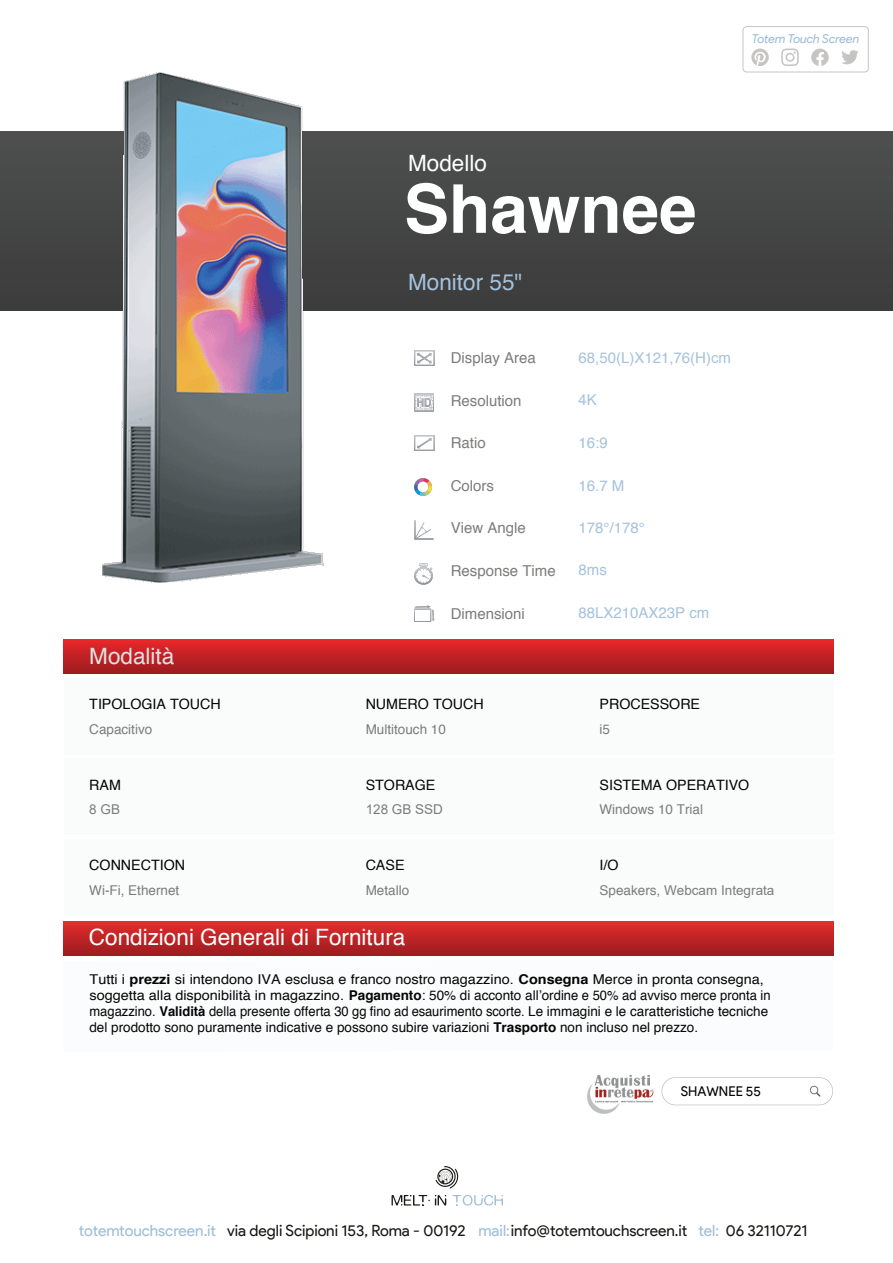
<style>
.page{position:relative;width:893px;height:1263px;background:#fff}
.page>*{position:absolute;margin:0;border:0;box-sizing:border-box;transform-origin:0 0}
.t1{font:700 67.5px "Helvetica";color:#fff}
.t2{font:22.5px "Helvetica";color:#fff}
.t3{font:22.5px "Helvetica";color:#a5c2dc}
.t4{font:22.5px "Helvetica";color:#e0e2e3}
.t5{font:15.6px "Product Sans";letter-spacing:-.005em;color:#181816}
.t6{font:15px "Helvetica";color:#7c7c7b}
.t7{font:15px "Helvetica";color:#a5c2dc}
.t8{font:15px "Arial";color:#a5c2dc}
.t9{font:14.25px "Helvetica";color:#040503}
.t10{font:13.5px/16.2px "Helvetica";color:#050604;scale:1.07 1}
.t11{font:13.5px "Helvetica";color:#7c7c7b}
.t12{font:13.5px "Arial";color:#7c7c7b}
.t13{font:13.5px "Product Sans";color:#000}
.t14{font:italic 12.3px "Product Sans";letter-spacing:-.005em;color:#9ebed9}
.s1{font-family:"Arial"}
.s2{font-family:"Helvetica"}
.s3{font-weight:700}
.s4{color:#9ebed9}
</style>
<div class="page">
<div style="left:0;top:132px;width:893px;height:178px;background:#444545"></div>
<img style="left:85px;top:72px;width:255px;height:511px">
<img style="left:415px;top:351px;width:19px;height:14px">
<img style="left:415px;top:436px;width:19px;height:14px">
<img style="left:415px;top:478px;width:17px;height:17px">
<img style="left:415px;top:521px;width:19px;height:18px">
<img style="left:415px;top:563px;width:17px;height:22px">
<img style="left:415px;top:606px;width:19px;height:15px">
<img style="left:415px;top:393px;width:19px;height:19px">
<div style="left:64px;top:640px;width:769px;height:34px;background:linear-gradient(to bottom,#e7272a,#9c1c1f)"></div>
<div style="left:64px;top:678px;width:769px;height:76px;background:#fafbfb"></div>
<div style="left:64px;top:759px;width:769px;height:76px;background:#fafbfb"></div>
<div style="left:64px;top:839px;width:769px;height:77px;background:#fafbfb"></div>
<div style="left:63px;top:921px;width:770px;height:34px;background:linear-gradient(to bottom,#e52d2d,#9e1c20)"></div>
<svg style="left:392px;top:1195px;width:54px;height:11px"></svg>
<svg style="left:452px;top:1195px;width:51px;height:11px"></svg>
<svg style="left:435px;top:1166px;width:24px;height:23px"></svg>
<svg style="left:811px;top:49px;width:18px;height:17px"></svg>
<svg style="left:751px;top:49px;width:18px;height:17px"></svg>
<svg style="left:781px;top:49px;width:18px;height:17px"></svg>
<svg style="left:842px;top:50px;width:17px;height:14px"></svg>
<div style="left:743px;top:26px;width:125px;height:46px;border:1px solid #c6c5c4;border-radius:4px"></div>
<img style="left:587px;top:1075px;width:245px;height:39px">
<p class="t14" style="left:752px;top:31px;width:109px">Totem Touch Screen</p>
<h2 class="t2" style="left:408px;top:146px;width:80px">Modello</h2>
<h1 class="t1" style="left:404px;top:155px;width:294px">Shawnee</h1>
<h2 class="t3" style="left:408px;top:265px;width:116px">Monitor 55"</h2>
<p class="t6" style="left:451px;top:347px;width:87px">Display Area</p>
<p class="t6" style="left:451px;top:389px;width:72px">Resolution</p>
<p class="t6" style="left:451px;top:432px;width:37px">Ratio</p>
<p class="t6" style="left:451px;top:474px;width:45px">Colors</p>
<p class="t6" style="left:451px;top:517px;width:77px">View Angle</p>
<p class="t6" style="left:451px;top:559px;width:107px">Response Time</p>
<p class="t6" style="left:451px;top:602px;width:76px">Dimensioni</p>
<p class="t7" style="left:578px;top:346px;width:154px">68,50(L)X121,76(H)<span class="s1">c</span>m</p>
<p class="t8" style="left:578px;top:390px;width:20px">4K</p>
<p class="t7" style="left:578px;top:431px;width:31px">16:9</p>
<p class="t7" style="left:578px;top:474px;width:47px">16.7 M</p>
<p class="t7" style="left:578px;top:517px;width:68px">178°/178°</p>
<p class="t7" style="left:578px;top:558px;width:30px">8ms</p>
<p class="t7" style="left:578px;top:602px;width:132px">88LX210AX23P cm</p>
<h2 class="t4" style="left:89px;top:638px;width:87px">Modalità</h2>
<p class="t9" style="left:89px;top:693px;width:133px">TIPOLOGIA TOUCH</p>
<p class="t9" style="left:366px;top:693px;width:119px">NUMERO TOUCH</p>
<p class="t9" style="left:600px;top:693px;width:102px">PROCESSORE</p>
<p class="t11" style="left:89px;top:718px;width:65px">Capacitivo</p>
<p class="t11" style="left:366px;top:718px;width:82px">Multitouch 10</p>
<p class="t11" style="left:600px;top:718px;width:12px">i5</p>
<p class="t9" style="left:89px;top:774px;width:33px">RAM</p>
<p class="t9" style="left:366px;top:774px;width:71px">STORAGE</p>
<p class="t12" style="left:89px;top:800px;width:32px">8 GB</p>
<p class="t12" style="left:366px;top:800px;width:79px">128 GB SSD</p>
<p class="t9" style="left:89px;top:854px;width:97px">CONNECTION</p>
<p class="t9" style="left:366px;top:854px;width:40px">CASE</p>
<p class="t11" style="left:89px;top:880px;width:92px">Wi-Fi, Ethernet</p>
<p class="t11" style="left:366px;top:880px;width:45px">Metallo</p>
<p class="t9" style="left:600px;top:774px;width:151px">SISTEMA OPERATIVO</p>
<p class="t11" style="left:600px;top:799px;width:105px">Windows 10 Trial</p>
<p class="t9" style="left:600px;top:854px;width:21px">I/O</p>
<p class="t12" style="left:600px;top:881px;width:176px"><span class="s2">Speakers</span>, Webcam Integrata</p>
<h2 class="t2" style="left:89px;top:920px;width:318px">Condizioni Generali di Fornitura</h2>
<p class="t10" style="left:89px;top:971px;width:638px">Tutti i <span class="s3">prezzi</span> si intendono IVA esclusa e franco nostro magazzino. <span class="s3">Consegna</span> Merce in pronta consegna, soggetta alla disponibilità in magazzino. <span class="s3">Pagamento</span>: 50% di acconto all’ordine e 50% ad avviso merce pronta in magazzino. <span class="s3">Validità</span> della presente offerta 30 gg fino ad esaurimento scorte. Le immagini e le caratteristiche tecniche del prodotto sono puramente indicative e possono subire variazioni <span class="s3">Trasporto</span> non incluso nel prezzo.</p>
<p class="t13" style="left:681px;top:1083px;width:82px">SHAWNEE 55</p>
<p class="t5" style="left:79px;top:1222px;width:730px"><span class="s4">totemtouchscreen.it</span> via degli Scipioni 153, Roma - 00192 <span class="s4">mail:</span>info@totemtouchscreen.it <span class="s4">tel:</span> 06 32110721</p>
</div>
